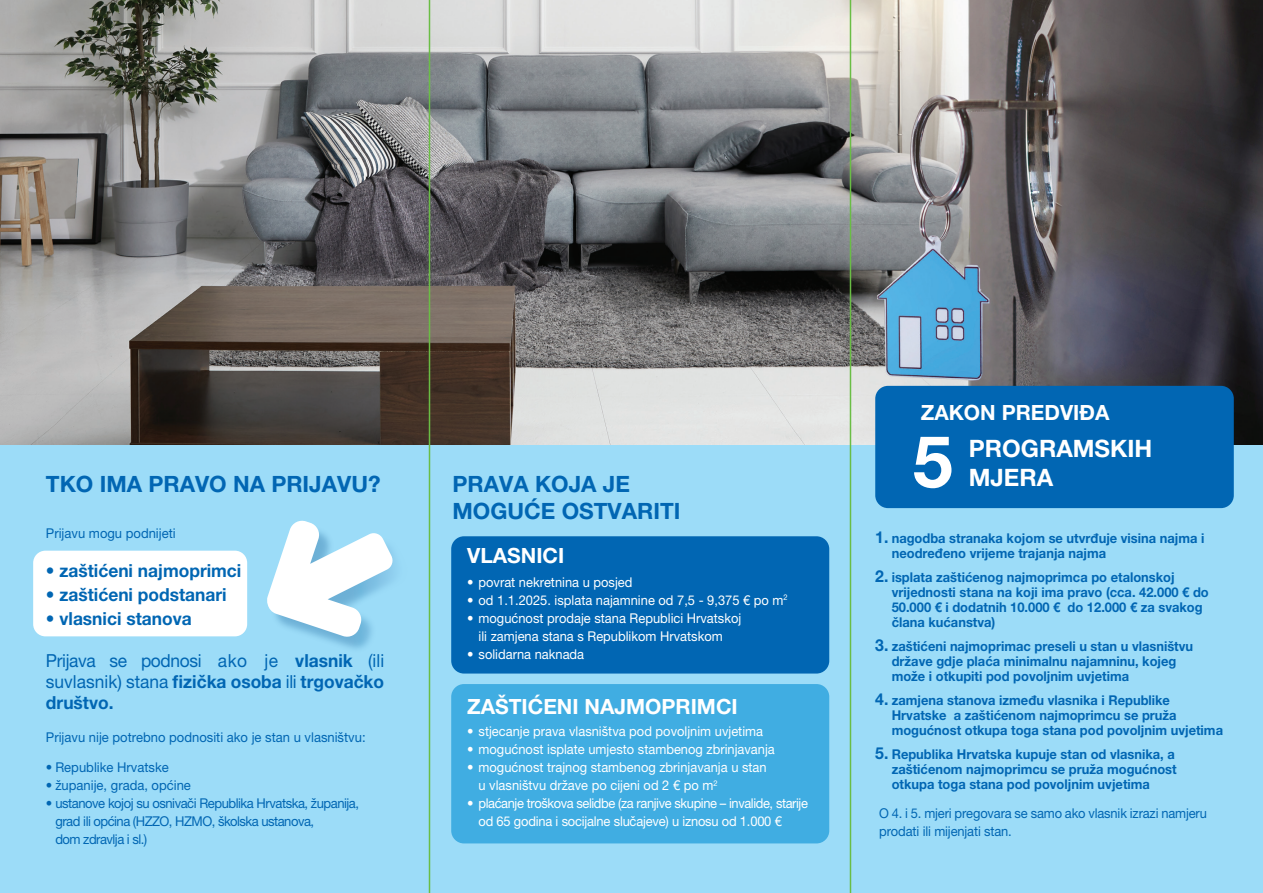
<style>
.page{position:relative;width:1263px;height:893px;background:#fff}
.page>*{position:absolute;margin:0;border:0;box-sizing:border-box;transform-origin:0 0}
.t1{font:700 72px "Helvetica Neue LT Pro";color:#fff}
.t2{font:700 24px "Helvetica Neue LT Pro";color:#fff}
.t3{font:700 22.5px/27px "Helvetica Neue LT Pro";color:#0166b3}
.t4{font:700 21px "Helvetica Neue LT Pro";color:#fff}
.t5{font:18px/21px "Helvetica Neue LT Pro";letter-spacing:-.02em;color:#0166b3;text-align:justify;scale:.96 1}
.t6{font:700 18px "Helvetica Neue LT Pro";color:#0166b3;scale:.96 1}
.t7{font:700 13.5px/15px "Helvetica Neue LT Pro";color:#0166b3;scale:.96 1}
.t8{font:13.5px/18px "Helvetica Neue LT Pro";color:#fff;text-align:center;scale:.96 1}
.t9{font:13.5px/18px "Helvetica Neue LT Pro";letter-spacing:-.01em;color:#0166b3;scale:.96 1}
.t10{font:13.5px/18px "Helvetica Neue LT Pro";letter-spacing:-.035em;color:#0166b3;scale:.96 1}
.t11{font:13.5px/18px "Helvetica Neue LT Pro";letter-spacing:-.03em;color:#fff;scale:.96 1}
.s1{font-weight:700}
.s2{font-size:16.5px}
</style>
<div class="page">
<img style="left:0;top:0;width:1263px;height:445px">
<div style="left:0;top:445px;width:1263px;height:448px;background:#9cdcf8"></div>
<div style="left:33px;top:551px;width:214px;height:85px;background:#fff;border-radius:12px"></div>
<div style="left:451px;top:536px;width:378px;height:138px;background:#0166b3;border-radius:13px"></div>
<div style="left:451px;top:684px;width:378px;height:159px;background:#40ade2;border-radius:13px"></div>
<div style="left:875px;top:386px;width:359px;height:122px;background:#0166b3;border-radius:13px"></div>
<img style="left:223px;top:477px;width:233px;height:224px">
<svg style="left:267px;top:519px;width:127px;height:119px"></svg>
<hr style="left:429px;top:0;width:1px;height:893px;background:#6abd45">
<hr style="left:850px;top:0;width:1px;height:893px;background:#6abd45">
<h3 class="t3" style="left:46px;top:470px;width:336px">TKO IMA PRAVO NA PRIJAVU?</h3>
<h3 class="t3" style="left:452px;top:470px;width:229px">PRAVA KOJA JE<br>MOGUĆE OSTVARITI</h3>
<p class="t9" style="left:46px;top:524px;width:137px">Prijavu mogu podnijeti</p>
<h3 class="t6" style="left:46px;top:560px;width:205px">• zaštićeni najmoprimci</h3>
<h3 class="t6" style="left:46px;top:584px;width:190px">• zaštićeni podstanari</h3>
<h3 class="t6" style="left:46px;top:608px;width:153px">• vlasnici stanova</h3>
<h3 class="t5" style="left:46px;top:650px;width:354px">Prijava se podnosi ako je <span class="s1">vlasnik</span> (ili suvlasnik) stana <span class="s1">fizička osoba</span> ili <span class="s1">trgovačko društvo.</span></h3>
<p class="t9" style="left:46px;top:728px;width:334px">Prijavu nije potrebno podnositi ako je stan u vlasništvu:</p>
<p class="t9" style="left:46px;top:758px;width:129px">• Republike Hrvatske</p>
<p class="t9" style="left:46px;top:776px;width:153px">• županije, grada, općine</p>
<p class="t10" style="left:55px;top:794px;width:318px;text-indent:-9px">• ustanove kojoj su osnivači Republika Hrvatska, županija, grad ili općina (HZZO, HZMO, školska ustanova,<br>dom zdravlja i sl.)</p>
<h3 class="t4" style="left:467px;top:542px;width:99px">VLASNICI</h3>
<p class="t8" style="left:467px;top:573px;width:174px">• povrat nekretnina u posjed</p>
<p class="t8" style="left:467px;top:591px;width:335px">• od 1.1.2025. isplata najamnine od 7,5 - 9,375 € po m<sup>2</sup></p>
<p class="t8" style="left:467px;top:609px;width:287px">• mogućnost prodaje stana Republici Hrvatskoj ili zamjena stana s Republikom Hrvatskom</p>
<p class="t8" style="left:467px;top:645px;width:123px">• solidarna naknada</p>
<h3 class="t4" style="left:467px;top:694px;width:272px">ZAŠTIĆENI NAJMOPRIMCI</h3>
<p class="t8" style="left:467px;top:722px;width:310px">• stjecanje prava vlasništva pod povoljnim uvjetima</p>
<p class="t8" style="left:467px;top:740px;width:322px">• mogućnost isplate umjesto stambenog zbrinjavanja</p>
<p class="t8" style="left:478px;top:758px;width:302px;text-align:left;text-indent:-11px">• mogućnost trajnog stambenog zbrinjavanja u stan u vlasništvu države po cijeni od 2 € po m<sup>2</sup></p>
<p class="t11" style="left:478px;top:794px;width:345px;text-indent:-11px">• plaćanje troškova selidbe (za ranjive skupine – invalide, starije od 65 godina i socijalne slučajeve) u iznosu od 1.000 €</p>
<h3 class="t4" style="left:921px;top:399px;width:190px">ZAKON PREDVIĐA</h3>
<h2 class="t2" style="left:969px;top:434px;width:185px">PROGRAMSKIH</h2>
<h1 class="t1" style="left:913px;top:417px;width:42px">5</h1>
<h2 class="t2" style="left:969px;top:463px;width:86px">MJERA</h2>
<p class="t7" style="left:892px;top:531px;width:327px;text-indent:-16px"><span class="s2">1.</span> nagodba stranaka kojom se utvrđuje visina najma i neodređeno vrijeme trajanja najma</p>
<p class="t7" style="left:892px;top:570px;width:332px;text-indent:-16px"><span class="s2">2.</span> isplata zaštićenog najmoprimca po etalonskoj vrijednosti stana na koji ima pravo (cca. 42.000 € do 50.000 € i dodatnih 10.000 € do 12.000 € za svakog člana kućanstva)</p>
<p class="t7" style="left:892px;top:639px;width:315px;text-indent:-16px"><span class="s2">3.</span> zaštićeni najmoprimac preseli u stan u vlasništvu države gdje plaća minimalnu najamninu, kojeg može i otkupiti pod povoljnim uvjetima</p>
<p class="t7" style="left:892px;top:693px;width:347px;text-indent:-16px"><span class="s2">4.</span> zamjena stanova između vlasnika i Republike<br>Hrvatske a zaštićenom najmoprimcu se pruža mogućnost otkupa toga stana pod povoljnim uvjetima</p>
<p class="t7" style="left:892px;top:747px;width:298px;text-indent:-16px"><span class="s2">5.</span> Republika Hrvatska kupuje stan od vlasnika, a zaštićenom najmoprimcu se pruža mogućnost otkupa toga stana pod povoljnim uvjetima</p>
<p class="t9" style="left:879px;top:804px;width:343px">O 4. i 5. mjeri pregovara se samo ako vlasnik izrazi namjeru prodati ili mijenjati stan.</p>
</div>
